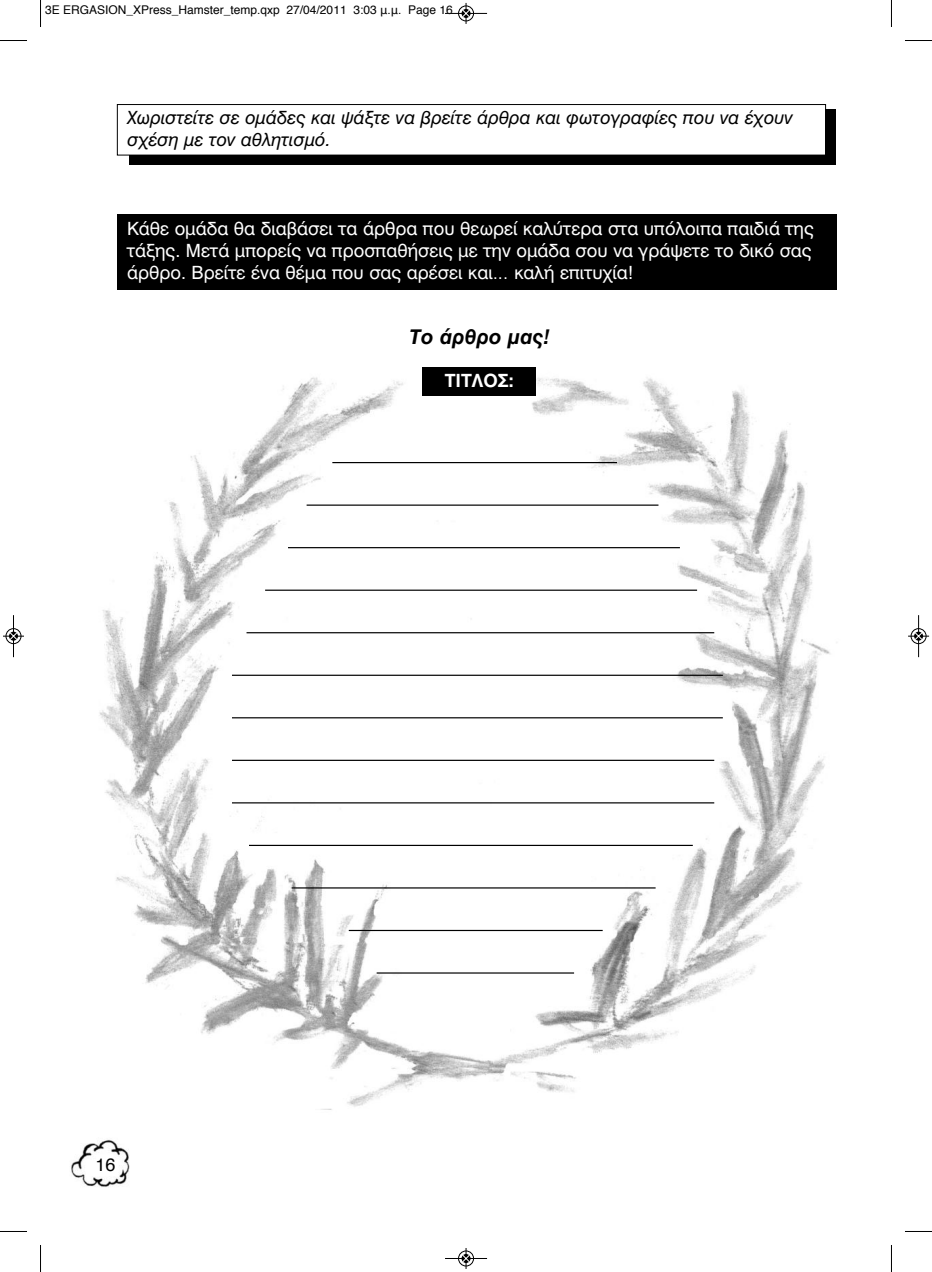
<style>
.page{position:relative;width:932px;height:1272px;background:#fff}
.page>*{position:absolute;margin:0;border:0;box-sizing:border-box;transform-origin:0 0}
.t1{font:italic 19.95px "UB Helvetica Bold";color:#000}
.t2{font:18px/21.6px "UB Helvetica";color:#fff}
.t3{font:18px/21.6px "UB Helvetica Italic";color:#000}
.t4{font:18px "UB Helvetica Bold";color:#fff}
.t5{font:18px "Helvetica";color:#000}
.t6{font:12px "Helvetica";color:#000}
</style>
<div class="page">
<img style="left:99px;top:367px;width:731px;height:743px">
<img style="left:71px;top:1140px;width:59px;height:47px">
<div style="left:129px;top:109px;width:707px;height:56px;background:#000"></div>
<div style="left:117px;top:105px;width:708px;height:50px;background:#fff"></div>
<div style="left:117px;top:104px;width:708px;height:51px;border:1px solid #000"></div>
<div style="left:117px;top:214px;width:719px;height:75px;background:#000"></div>
<div style="left:423px;top:367px;width:113px;height:28px;background:#000"></div>
<hr style="left:332px;top:462px;width:285px;height:1px;background:#000">
<hr style="left:306px;top:504px;width:352px;height:2px;background:#000">
<hr style="left:288px;top:547px;width:391px;height:1px;background:#000">
<hr style="left:265px;top:589px;width:432px;height:2px;background:#000">
<hr style="left:246px;top:632px;width:468px;height:1px;background:#000">
<hr style="left:232px;top:674px;width:490px;height:2px;background:#000">
<hr style="left:232px;top:717px;width:490px;height:1px;background:#000">
<hr style="left:232px;top:759px;width:482px;height:2px;background:#000">
<hr style="left:232px;top:802px;width:482px;height:1px;background:#000">
<hr style="left:249px;top:845px;width:443px;height:1px;background:#000">
<hr style="left:291px;top:887px;width:364px;height:1px;background:#000">
<hr style="left:349px;top:930px;width:253px;height:1px;background:#000">
<hr style="left:376px;top:972px;width:198px;height:1px;background:#000">
<svg style="left:40px;top:0;width:1px;height:27px"></svg>
<svg style="left:0;top:40px;width:27px;height:1px"></svg>
<svg style="left:891px;top:0;width:1px;height:27px"></svg>
<svg style="left:905px;top:40px;width:26px;height:1px"></svg>
<svg style="left:40px;top:1245px;width:1px;height:27px"></svg>
<svg style="left:0;top:1231px;width:27px;height:1px"></svg>
<svg style="left:891px;top:1245px;width:1px;height:27px"></svg>
<svg style="left:905px;top:1231px;width:26px;height:1px"></svg>
<div style="left:458px;top:5px;width:16px;height:16px;border:1px solid #fff;border-radius:50%"></div>
<hr style="left:445px;top:13px;width:42px;height:1px;background:#000">
<div style="left:458px;top:6px;width:15px;height:15px;border:1px solid #000;border-radius:50%"></div>
<svg style="left:462px;top:3px;width:8px;height:21px"></svg>
<div style="left:458px;top:1250px;width:16px;height:16px;border:1px solid #fff;border-radius:50%"></div>
<hr style="left:445px;top:1258px;width:42px;height:1px;background:#000">
<div style="left:458px;top:1250px;width:15px;height:16px;border:1px solid #000;border-radius:50%"></div>
<svg style="left:462px;top:1248px;width:8px;height:21px"></svg>
<hr style="left:13px;top:615px;width:1px;height:42px;background:#000">
<div style="left:6px;top:628px;width:15px;height:16px;border:1px solid #000;border-radius:50%"></div>
<svg style="left:3px;top:632px;width:21px;height:8px"></svg>
<hr style="left:918px;top:615px;width:1px;height:42px;background:#000">
<div style="left:910px;top:628px;width:16px;height:16px;border:1px solid #000;border-radius:50%"></div>
<svg style="left:908px;top:632px;width:20px;height:8px"></svg>
<p class="t6" style="left:45px;top:4px;width:409px">3E ERGASION_XPress_Hamster_temp.qxp 27/04/2011 3:03 μ.μ. Page 16</p>
<p class="t3" style="left:127px;top:107px;width:666px">Χωριστείτε σε ομάδες και ψάξτε να βρείτε άρθρα και φωτογραφίες που να έχουν σχέση με τον αθλητισμό.</p>
<p class="t2" style="left:127px;top:218px;width:688px">Κάθε ομάδα θα διαβάσει τα άρθρα που θεωρεί καλύτερα στα υπόλοιπα παιδιά της τάξης. Μετά μπορείς να προσπαθήσεις με την ομάδα σου να γράψετε το δικό σας άρθρο. Βρείτε ένα θέμα που σας αρέσει και… καλή επιτυχία!</p>
<p class="t1" style="left:409px;top:324px;width:142px">Το άρθρο μας!</p>
<p class="t4" style="left:444px;top:369px;width:71px">ΤΙΤΛΟΣ:</p>
<p class="t5" style="left:96px;top:1157px;width:22px">16</p>
</div>
